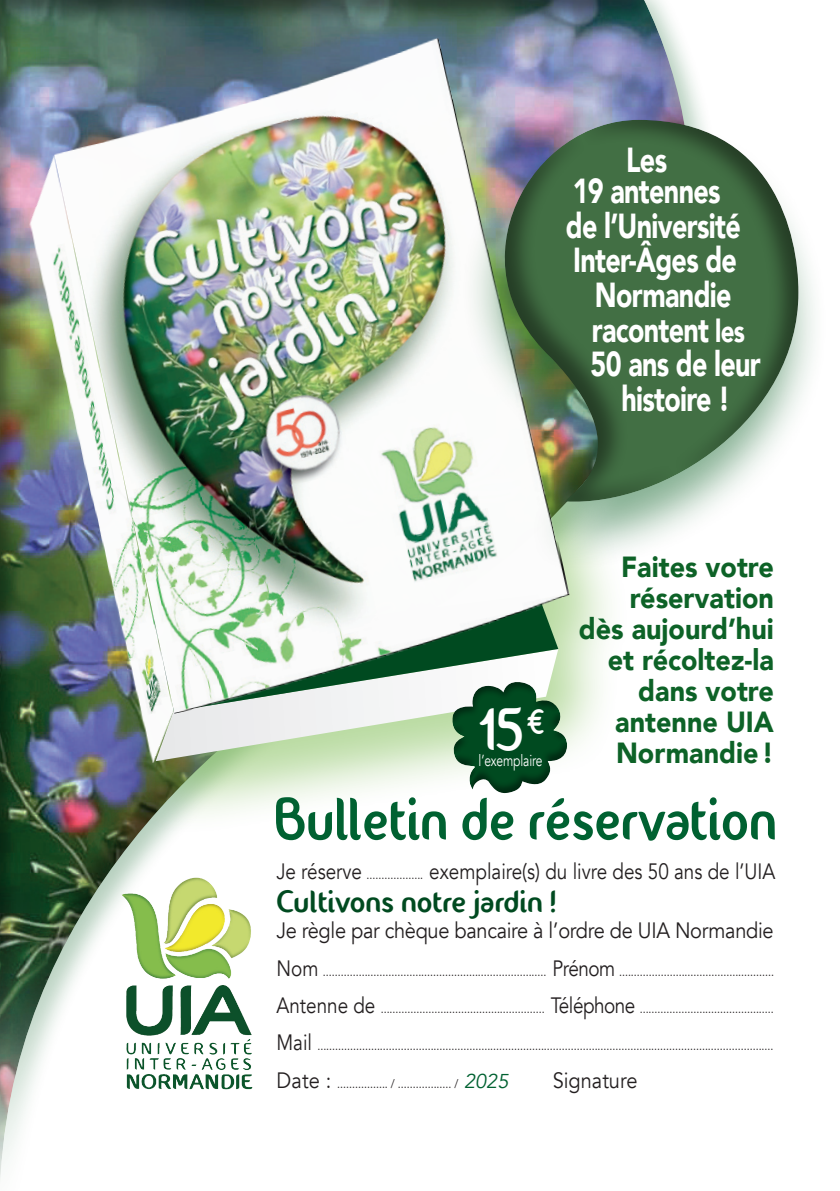
<style>
.page{position:relative;width:840px;height:1191px;background:#fff}
.page>*{position:absolute;margin:0;border:0;box-sizing:border-box;transform-origin:0 0}
.t1{font:60.8px "Fontastique Fontastique";color:#fff;scale:.81 1}
.t2{font:60px "Fontastique Fontastique";color:#006131;scale:.9 1}
.t3{font:35.4px "Fontastique Fontastique";color:#fff;scale:.72 1}
.t4{font:900 34.6px/31px "Avenir";letter-spacing:-.025em;color:#fff;text-align:center;scale:.77 1}
.t5{font:31.4px "Fontastique Fontastique";color:#004a20}
.t6{font:900 29px/30.8px "Avenir";color:#0d6227;text-align:right;scale:.93 1}
.t7{font:22.2px "Avenir";letter-spacing:-.015em;color:#231f20;scale:.85 1}
.t8{font:22.2px "Avenir";letter-spacing:-.015em;color:#231f20;scale:.9 1}
.t9{font:16px "Avenir";letter-spacing:-.01em;color:#fff;scale:.75 1}
.t10{font:12.6px "Avenir";color:#231f20;scale:.85 1}
.s1{font-size:31px}
.s2{font-size:12.6px}
.s3{font-size:22.2px}
.s4{font-style:italic;font-size:20px;color:#006131}
</style>
<div class="page">
<div style="left:0;top:0;width:692px;height:1191px;background:#231f20;opacity:.5"></div>
<div style="left:10px;top:32px;width:621px;height:804px;background:#73b743;opacity:.5"></div>
<svg style="left:184px;top:713px;width:254px;height:48px"></svg>
<img style="left:47px;top:35px;width:529px;height:678px">
<img style="left:0;top:133px;width:184px;height:638px">
<div style="left:460px;top:116px;width:368px;height:456px;background:#0d6227;opacity:.5"></div>
<div style="left:502px;top:117px;width:298px;height:388px;background:#231f20;opacity:.5"></div>
<img style="left:109px;top:871px;width:158px;height:232px">
<svg style="left:438px;top:667px;width:143px;height:140px"></svg>
<h3 class="t4" style="left:572px;top:143px;width:193px">Les<br>19 antennes</h3>
<h3 class="t4" style="left:565px;top:209px;width:229px">de l’Université</h3>
<h3 class="t4" style="left:572px;top:244px;width:214px">Inter-Âges de</h3>
<h3 class="t4" style="left:594px;top:278px;width:179px">Normandie</h3>
<h3 class="t4" style="left:591px;top:313px;width:200px">racontent <span class="s1">les</span></h3>
<h3 class="t4" style="left:590px;top:348px;width:222px">50 ans de leur</h3>
<h3 class="t4" style="left:621px;top:382px;width:143px">histoire !</h3>
<h3 class="t6" style="left:578px;top:551px;width:211px">Faites votre réservation dès aujourd’hui et récoltez-la dans votre antenne UIA<br>Normandie!</h3>
<h2 class="t2" style="left:273px;top:783px;width:560px">Bulletin de réservation</h2>
<h3 class="t7" style="left:276px;top:858px;width:588px">Je réserve <span class="s2">...................</span> exemplaire(s) du livre des 50 ans de l’UIA</h3>
<h3 class="t5" style="left:276px;top:882px;width:281px">Cultivons notre jardin !</h3>
<h3 class="t8" style="left:276px;top:917px;width:553px">Je règle par chèque bancaire à l’ordre de UIA Normandie</h3>
<p class="t10" style="left:276px;top:963px;width:586px"><span class="s3">Nom</span> ........................................................................... <span class="s3">Prénom</span> ....................................................</p>
<p class="t10" style="left:276px;top:1001px;width:586px"><span class="s3">Antenne de</span> ....................................................... <span class="s3">Téléphone</span> .............................................</p>
<p class="t10" style="left:276px;top:1038px;width:586px"><span class="s3">Mail</span> .........................................................................................................................................................</p>
<p class="t10" style="left:276px;top:1076px;width:274px"><span class="s3">Date :</span> ................. / .................. / <span class="s4">2025</span></p>
<h3 class="t8" style="left:552px;top:1067px;width:96px">Signature</h3>
<h1 class="t1" style="left:478px;top:692px;width:57px">15</h1>
<h3 class="t3" style="left:526px;top:701px;width:26px">€</h3>
<p class="t9" style="left:478px;top:751px;width:87px">l’exemplaire</p>
</div>
